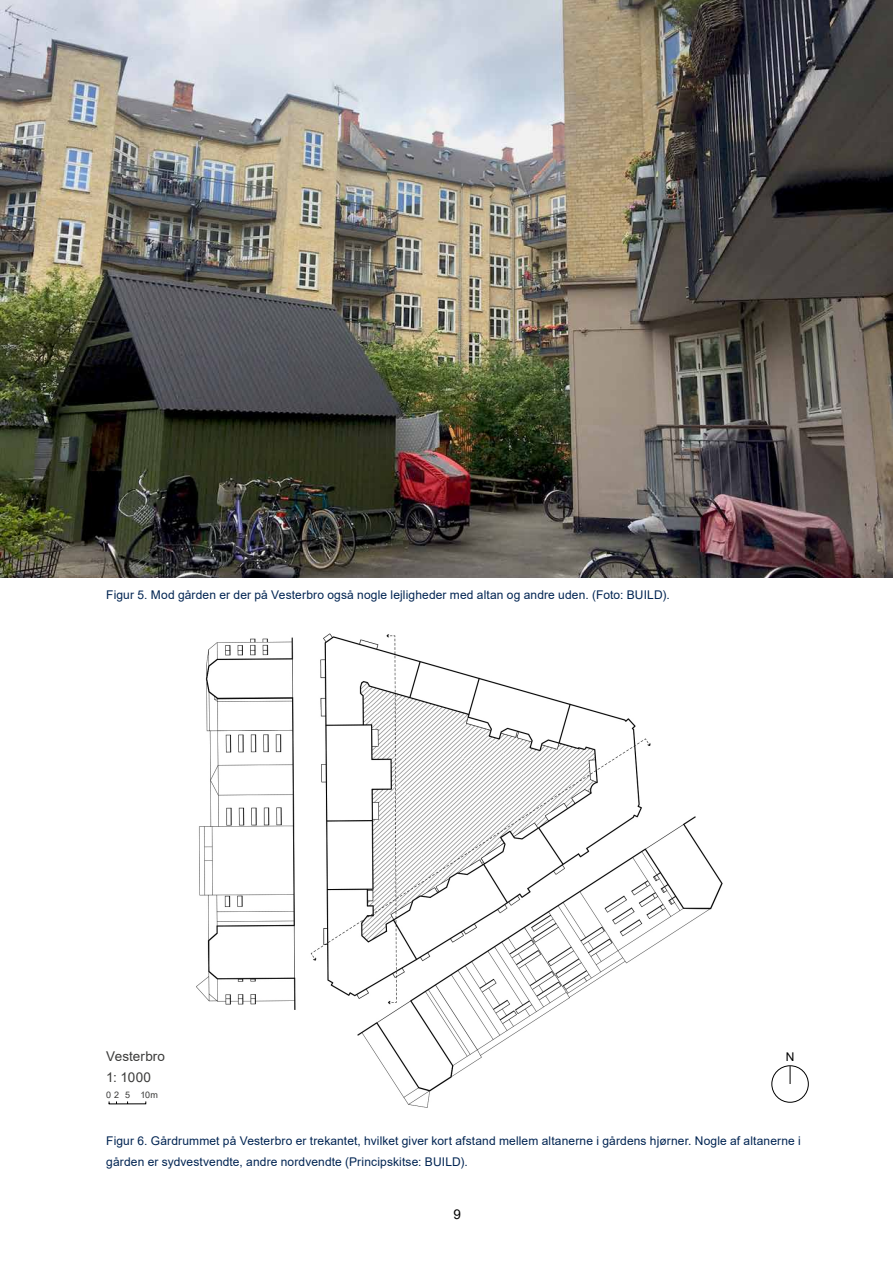
<style>
.page{position:relative;width:893px;height:1263px;background:#fff}
.page>*{position:absolute;margin:0;border:0;box-sizing:border-box;transform-origin:0 0}
.brødtekst{font:13.5px "Arial";letter-spacing:.01em;color:#3b3b3a}
.t1{font:13.5px "Arial";color:#000}
.Figurtekst{font:12px/21px "Arial";letter-spacing:.01em;color:#002452}
.brødtekst-2{font:12px "Arial";color:#000}
.brødtekst-3{font:9px "Arial";color:#3b3b3a}
</style>
<div class="page">
<img style="left:196px;top:633px;width:576px;height:475px">
<img style="left:0;top:0;width:893px;height:578px">
<div style="left:771px;top:1065px;width:38px;height:38px;border:1px solid #000;border-radius:50%"></div>
<svg style="left:790px;top:1066px;width:1px;height:18px"></svg>
<hr style="left:109px;top:1103px;width:37px;height:1px;background:#000">
<p class="Figurtekst" style="left:106px;top:584px;width:565px">Figur 5. Mod gården er der på Vesterbro også nogle lejligheder med altan og andre uden. (Foto: BUILD).</p>
<p class="brødtekst" style="left:106px;top:1046px;width:60px">Vesterbro</p>
<p class="brødtekst-2" style="left:786px;top:1049px;width:10px">N</p>
<p class="brødtekst" style="left:106px;top:1067px;width:46px">1: 1000</p>
<p class="brødtekst-3" style="left:106px;top:1089px;width:53px">02 5 10m</p>
<p class="Figurtekst" style="left:106px;top:1130px;width:696px">Figur 6. Gårdrummet på Vesterbro er trekantet, hvilket giver kort afstand mellem altanerne i gårdens hjørner. Nogle af altanerne i gården er sydvestvendte, andre nordvendte (Principskitse: BUILD).</p>
<p class="t1" style="left:453px;top:1205px;width:9px">9</p>
</div>
